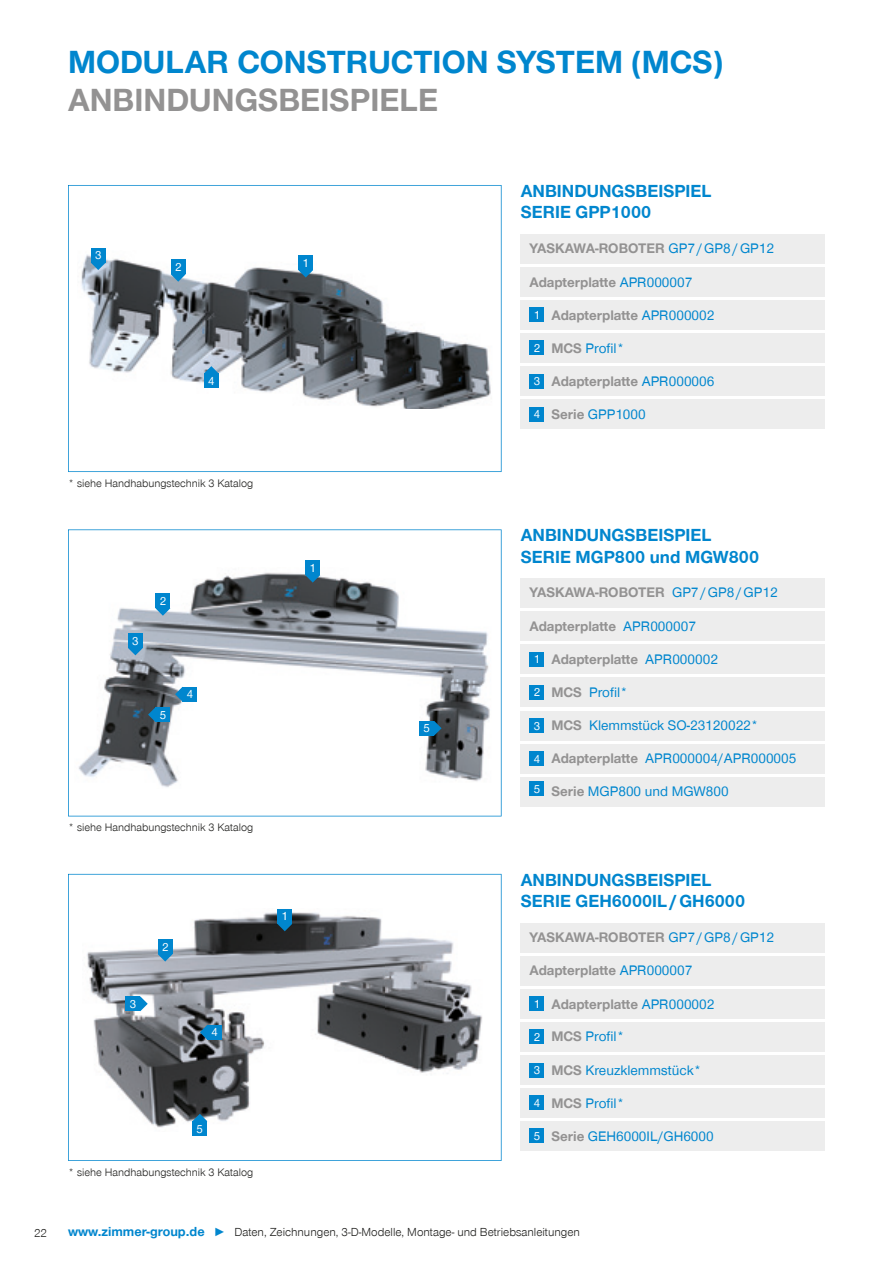
<style>
.page{position:relative;width:893px;height:1263px;background:#fff}
.page>*{position:absolute;margin:0;border:0;box-sizing:border-box;transform-origin:0 0}
.t1{font:700 33px "Zimmer Group Sans Global";color:#0086ce}
.t2{font:700 33px "Zimmer Group Sans Global";color:#939292}
.t3{font:700 18px/21.5px "Zimmer Group Sans Global";color:#0086ce}
.t4{font:700 14.25px "Zimmer Group Sans Global";color:#939292}
.t5{font:14.25px "Zimmer Group Sans Global";color:#0086ce}
.t6{font:300 12px "Zimmer Group Sans Global";color:#1d1d1b}
.t7{font:12px "Zimmer Group Sans Global";color:#fff}
.t8{font:300 11.25px "Zimmer Group Sans Global";color:#1d1d1b}
.s1{font-weight:400;color:#0086ce}
.s2{font-weight:400;font-size:12px;color:#fff}
.s3{font-size:12px;color:#fff}
.s4{font-weight:700;color:#939292}
.s5{font-weight:700;font-size:13.5px;color:#0086ce}
.s6{color:#0086ce}
</style>
<div class="page">
<svg style="left:68px;top:185px;width:434px;height:287px"></svg>
<img style="left:77px;top:251px;width:420px;height:158px">
<svg style="left:68px;top:529px;width:434px;height:287px"></svg>
<svg style="left:68px;top:874px;width:434px;height:287px"></svg>
<img style="left:74px;top:568px;width:419px;height:221px">
<svg style="left:298px;top:270px;width:15px;height:7px"></svg>
<svg style="left:305px;top:575px;width:15px;height:8px"></svg>
<svg style="left:277px;top:924px;width:15px;height:7px"></svg>
<svg style="left:171px;top:274px;width:15px;height:8px"></svg>
<svg style="left:155px;top:608px;width:15px;height:8px"></svg>
<svg style="left:158px;top:954px;width:15px;height:7px"></svg>
<svg style="left:91px;top:263px;width:15px;height:7px"></svg>
<svg style="left:128px;top:648px;width:15px;height:7px"></svg>
<svg style="left:140px;top:996px;width:8px;height:15px"></svg>
<svg style="left:204px;top:366px;width:15px;height:8px"></svg>
<svg style="left:148px;top:707px;width:7px;height:15px"></svg>
<svg style="left:175px;top:687px;width:7px;height:15px"></svg>
<svg style="left:434px;top:721px;width:8px;height:15px"></svg>
<svg style="left:200px;top:1025px;width:7px;height:15px"></svg>
<svg style="left:192px;top:1114px;width:15px;height:7px"></svg>
<div style="left:298px;top:255px;width:15px;height:15px;background:#0086ce"></div>
<div style="left:305px;top:560px;width:15px;height:15px;background:#0086ce"></div>
<div style="left:277px;top:909px;width:15px;height:15px;background:#0086ce"></div>
<div style="left:171px;top:259px;width:15px;height:15px;background:#0086ce"></div>
<div style="left:155px;top:593px;width:15px;height:15px;background:#0086ce"></div>
<div style="left:158px;top:939px;width:15px;height:15px;background:#0086ce"></div>
<div style="left:91px;top:248px;width:15px;height:15px;background:#0086ce"></div>
<div style="left:128px;top:633px;width:15px;height:15px;background:#0086ce"></div>
<div style="left:125px;top:996px;width:15px;height:15px;background:#0086ce"></div>
<div style="left:204px;top:374px;width:15px;height:14px;background:#0086ce"></div>
<div style="left:155px;top:707px;width:15px;height:15px;background:#0086ce"></div>
<div style="left:182px;top:687px;width:15px;height:15px;background:#0086ce"></div>
<div style="left:419px;top:721px;width:15px;height:15px;background:#0086ce"></div>
<div style="left:207px;top:1025px;width:15px;height:15px;background:#0086ce"></div>
<div style="left:192px;top:1121px;width:15px;height:15px;background:#0086ce"></div>
<div style="left:521px;top:267px;width:304px;height:30px;background:#ededed"></div>
<div style="left:521px;top:300px;width:304px;height:30px;background:#ededed"></div>
<div style="left:529px;top:307px;width:15px;height:15px;background:#0086ce"></div>
<div style="left:521px;top:333px;width:304px;height:30px;background:#ededed"></div>
<div style="left:529px;top:340px;width:15px;height:15px;background:#0086ce"></div>
<div style="left:521px;top:366px;width:304px;height:30px;background:#ededed"></div>
<div style="left:529px;top:374px;width:15px;height:15px;background:#0086ce"></div>
<div style="left:521px;top:399px;width:304px;height:30px;background:#ededed"></div>
<div style="left:529px;top:407px;width:15px;height:14px;background:#0086ce"></div>
<div style="left:521px;top:234px;width:304px;height:30px;background:#ededed"></div>
<div style="left:521px;top:611px;width:304px;height:30px;background:#ededed"></div>
<div style="left:521px;top:644px;width:304px;height:30px;background:#ededed"></div>
<div style="left:529px;top:652px;width:15px;height:15px;background:#0086ce"></div>
<div style="left:521px;top:677px;width:304px;height:30px;background:#ededed"></div>
<div style="left:529px;top:685px;width:15px;height:15px;background:#0086ce"></div>
<div style="left:521px;top:711px;width:304px;height:29px;background:#ededed"></div>
<div style="left:529px;top:718px;width:15px;height:15px;background:#0086ce"></div>
<div style="left:521px;top:777px;width:304px;height:29px;background:#ededed"></div>
<div style="left:529px;top:781px;width:15px;height:15px;background:#0086ce"></div>
<div style="left:521px;top:744px;width:304px;height:29px;background:#ededed"></div>
<div style="left:529px;top:751px;width:15px;height:15px;background:#0086ce"></div>
<div style="left:521px;top:578px;width:304px;height:30px;background:#ededed"></div>
<div style="left:521px;top:956px;width:304px;height:30px;background:#ededed"></div>
<div style="left:521px;top:989px;width:304px;height:30px;background:#ededed"></div>
<div style="left:529px;top:996px;width:15px;height:15px;background:#0086ce"></div>
<div style="left:521px;top:1022px;width:304px;height:30px;background:#ededed"></div>
<div style="left:529px;top:1029px;width:15px;height:15px;background:#0086ce"></div>
<div style="left:521px;top:1055px;width:304px;height:30px;background:#ededed"></div>
<div style="left:529px;top:1062px;width:15px;height:15px;background:#0086ce"></div>
<div style="left:521px;top:1088px;width:304px;height:30px;background:#ededed"></div>
<div style="left:529px;top:1095px;width:15px;height:15px;background:#0086ce"></div>
<div style="left:521px;top:1121px;width:304px;height:30px;background:#ededed"></div>
<div style="left:529px;top:1128px;width:15px;height:15px;background:#0086ce"></div>
<div style="left:521px;top:923px;width:304px;height:30px;background:#ededed"></div>
<h1 class="t1" style="left:68px;top:42px;width:656px">MODULAR CONSTRUCTION SYSTEM (MCS)</h1>
<h1 class="t2" style="left:68px;top:80px;width:372px">ANBINDUNGSBEISPIELE</h1>
<p class="t7" style="left:95px;top:248px;width:8px">3</p>
<p class="t7" style="left:175px;top:260px;width:8px">2</p>
<p class="t7" style="left:208px;top:374px;width:8px">4</p>
<p class="t7" style="left:303px;top:255px;width:8px">1</p>
<p class="t3" style="left:521px;top:180px;width:192px">ANBINDUNGSBEISPIEL<br>SERIE GPP1000</p>
<p class="t4" style="left:529px;top:239px;width:246px">YASKAWA-ROBOTER <span class="s1">GP7 / GP8 / GP12</span></p>
<p class="t4" style="left:529px;top:273px;width:164px">Adapterplatte <span class="s1">APR000007</span></p>
<p class="t4" style="left:534px;top:306px;width:182px"><span class="s2">1</span> Adapterplatte <span class="s1">APR000002</span></p>
<p class="t5" style="left:534px;top:339px;width:92px"><span class="s3">2</span> <span class="s4">MCS</span> Profil*</p>
<p class="t4" style="left:534px;top:373px;width:182px"><span class="s2">3</span> Adapterplatte <span class="s1">APR000006</span></p>
<p class="t5" style="left:534px;top:406px;width:114px"><span class="s3">4</span> <span class="s4">Serie</span> GPP1000</p>
<p class="t6" style="left:34px;top:1226px;width:15px">22</p>
<p class="t8" style="left:68px;top:476px;width:187px">* siehe Handhabungstechnik 3 Katalog</p>
<p class="t7" style="left:132px;top:633px;width:8px">3</p>
<p class="t7" style="left:160px;top:594px;width:8px">2</p>
<p class="t7" style="left:160px;top:707px;width:8px">5</p>
<p class="t7" style="left:187px;top:687px;width:8px">4</p>
<p class="t7" style="left:310px;top:561px;width:8px">1</p>
<p class="t8" style="left:68px;top:821px;width:187px">* siehe Handhabungstechnik 3 Katalog</p>
<p class="t7" style="left:130px;top:997px;width:8px">3</p>
<p class="t7" style="left:162px;top:939px;width:8px">2</p>
<p class="t7" style="left:211px;top:1025px;width:8px">4</p>
<p class="t7" style="left:282px;top:909px;width:8px">1</p>
<p class="t7" style="left:197px;top:1121px;width:8px">5</p>
<p class="t8" style="left:68px;top:1165px;width:187px">* siehe Handhabungstechnik 3 Katalog</p>
<p class="t7" style="left:423px;top:721px;width:8px">5</p>
<p class="t3" style="left:521px;top:524px;width:240px">ANBINDUNGSBEISPIEL<br>SERIE MGP800 und MGW800</p>
<p class="t4" style="left:529px;top:584px;width:250px">YASKAWA-ROBOTER <span class="s1">GP7 / GP8 / GP12</span></p>
<p class="t4" style="left:529px;top:618px;width:168px">Adapterplatte <span class="s1">APR000007</span></p>
<p class="t4" style="left:534px;top:651px;width:186px"><span class="s2">1</span> Adapterplatte <span class="s1">APR000002</span></p>
<p class="t5" style="left:534px;top:684px;width:96px"><span class="s3">2</span> <span class="s4">MCS</span> Profil*</p>
<p class="t5" style="left:534px;top:717px;width:226px"><span class="s3">3</span> <span class="s4">MCS</span> Klemmstück SO-23120022*</p>
<p class="t5" style="left:534px;top:750px;width:264px"><span class="s3">4</span> <span class="s4">Adapterplatte</span> APR000004/APR000005</p>
<p class="t5" style="left:534px;top:783px;width:197px"><sup>5</sup> <span class="s4">Serie</span> MGP800 und MGW800</p>
<p class="t3" style="left:521px;top:869px;width:226px">ANBINDUNGSBEISPIEL<br>SERIE GEH6000IL / GH6000</p>
<p class="t4" style="left:529px;top:928px;width:246px">YASKAWA-ROBOTER <span class="s1">GP7 / GP8 / GP12</span></p>
<p class="t4" style="left:529px;top:962px;width:164px">Adapterplatte <span class="s1">APR000007</span></p>
<p class="t4" style="left:534px;top:995px;width:182px"><span class="s2">1</span> Adapterplatte <span class="s1">APR000002</span></p>
<p class="t5" style="left:534px;top:1028px;width:92px"><span class="s3">2</span> <span class="s4">MCS</span> Profil*</p>
<p class="t5" style="left:534px;top:1061px;width:169px"><span class="s3">3</span> <span class="s4">MCS</span> Kreuzklemmstück*</p>
<p class="t5" style="left:534px;top:1094px;width:92px"><span class="s3">4</span> <span class="s4">MCS</span> Profil*</p>
<p class="t5" style="left:534px;top:1127px;width:182px"><span class="s3">5</span> <span class="s4">Serie</span> GEH6000IL/GH6000</p>
<p class="t6" style="left:68px;top:1225px;width:513px"><span class="s5">www.zimmer-group.de</span> <span class="s6">►</span> Daten, Zeichnungen, 3-D-Modelle, Montage- und Betriebsanleitungen</p>
</div>
